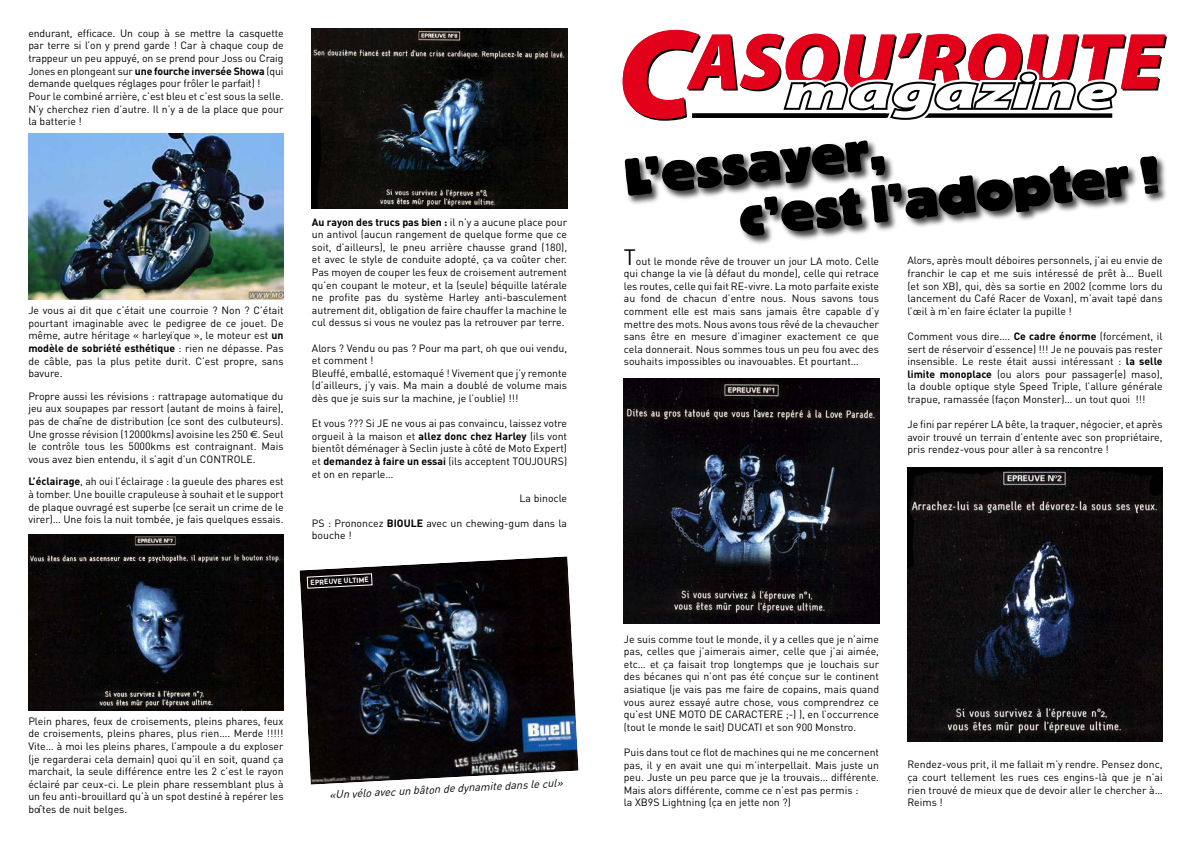
<style>
.page{position:relative;width:1191px;height:842px;background:#fff}
.page>*{position:absolute;margin:0;border:0;box-sizing:border-box;transform-origin:0 0}
.t1{font:800 52.4px/52.6px "Block BE";color:#000}
.t2{font:italic 10.9px "DIN";color:#000}
.t3{font:10.5px/12.6px "DIN";color:#000;text-align:justify}
.t4{font:700 7.3px "DIN";color:#fff}
.s1{font-weight:700}
.s2{font-family:"Euro Sans"}
.s3{font-size:22px}
</style>
<div class="page">
<svg style="left:622px;top:29px;width:545px;height:92px"></svg>
<div style="left:623px;top:139px;width:272px;height:67px;background:#000;opacity:.75"></div>
<div style="left:738px;top:154px;width:430px;height:92px;background:#000;opacity:.75"></div>
<img style="left:624px;top:379px;width:255px;height:245px">
<img style="left:907px;top:467px;width:255px;height:274px">
<img style="left:28px;top:133px;width:255px;height:166px">
<img style="left:312px;top:28px;width:255px;height:181px">
<img style="left:28px;top:534px;width:255px;height:176px">
<img style="left:299px;top:556px;width:279px;height:229px">
<svg style="left:306px;top:573px;width:67px;height:16px"></svg>
<p class="t3" style="left:28px;top:27px;width:257px;text-align:left">endurant, efficace. Un coup à se mettre la casquette par terre si l’on y prend garde ! Car à chaque coup de trappeur un peu appuyé, on se prend pour Joss ou Craig Jones en plongeant sur <span class="s1">une fourche inversée Showa</span> (qui demande quelques réglages pour frôler le parfait) !<br>Pour le combiné arrière, c’est bleu et c’est sous la selle.<br>N’y cherchez rien d’autre. Il n’y a de la place que pour la batterie !</p>
<p class="t3" style="left:28px;top:304px;width:257px">Je vous ai dit que c’était une courroie ? Non ? C’était pourtant imaginable avec le pedigree de ce jouet. De même, autre héritage « harleyïque », le moteur est <span class="s1">un modèle de sobriété esthétique</span> : rien ne dépasse. Pas de câble, pas la plus petite durit. C’est propre, sans bavure.</p>
<p class="t3" style="left:28px;top:389px;width:257px">Propre aussi les révisions : rattrapage automatique du jeu aux soupapes par ressort (autant de moins à faire), pas de chaîne de distribution (ce sont des culbuteurs).<br>Une grosse révision (12000kms) avoisine les 250 <span class="s2">e</span>. Seul le contrôle tous les 5000kms est contraignant. Mais vous avez bien entendu, il s’agit d’un CONTROLE.</p>
<p class="t3" style="left:28px;top:475px;width:257px"><span class="s1">L’éclairage</span>, ah oui l’éclairage : la gueule des phares est à tomber. Une bouille crapuleuse à souhait et le support de plaque ouvragé est superbe (ce serait un crime de le virer)… Une fois la nuit tombée, je fais quelques essais.</p>
<p class="t3" style="left:312px;top:215px;width:257px"><span class="s1">Au rayon des trucs pas bien :</span> il n’y a aucune place pour un antivol (aucun rangement de quelque forme que ce soit, d’ailleurs), le pneu arrière chausse grand (180), et avec le style de conduite adopté, ça va coûter cher.<br>Pas moyen de couper les feux de croisement autrement qu’en coupant le moteur, et la (seule) béquille latérale ne profite pas du système Harley anti-basculement autrement dit, obligation de faire chauffer la machine le cul dessus si vous ne voulez pas la retrouver par terre.</p>
<p class="t3" style="left:312px;top:341px;width:257px;text-align:left">Alors ? Vendu ou pas ? Pour ma part, oh que oui vendu, et comment !<br>Bleuffé, emballé, estomaqué ! Vivement que j’y remonte (d’ailleurs, j’y vais. Ma main a doublé de volume mais dès que je suis sur la machine, je l’oublie) !!!</p>
<p class="t3" style="left:312px;top:417px;width:257px">Et vous ??? Si JE ne vous ai pas convaincu, laissez votre orgueil à la maison et <span class="s1">allez donc chez Harley</span> (ils vont bientôt déménager à Seclin juste à côté de Moto Expert) et <span class="s1">demandez à faire un essai</span> (ils acceptent TOUJOURS) et on en reparle…</p>
<p class="t3" style="left:519px;top:491px;width:49px">La binocle</p>
<p class="t3" style="left:312px;top:516px;width:257px">PS : Prononcez <span class="s1">BIOULE</span> avec un chewing-gum dans la bouche !</p>
<p class="t4" style="left:310px;top:578px;width:60px;rotate:-3deg">EPREUVE ULTIME</p>
<p class="t3" style="left:28px;top:714px;width:257px">Plein phares, feux de croisements, pleins phares, feux de croisements, pleins phares, plus rien…. Merde !!!!!<br>Vite… à moi les pleins phares, l’ampoule a du exploser (je regarderai cela demain) quoi qu’il en soit, quand ça marchait, la seule différence entre les 2 c’est le rayon éclairé par ceux-ci. Le plein phare ressemblant plus à un feu anti-brouillard qu’à un spot destiné à repérer les boîtes de nuit belges.</p>
<p class="t2" style="left:329px;top:788px;width:235px;rotate:-3deg">«Un vélo avec un bâton de dynamite dans le cul»</p>
<h1 class="t1" style="left:731px;top:140px;width:425px;text-indent:-110px;rotate:-6deg">L’essayer,<br>c’est l’adopter !</h1>
<p class="t3" style="left:624px;top:254px;width:257px"><span class="s3">T</span>out le monde rêve de trouver un jour LA moto. Celle qui change la vie (à défaut du monde), celle qui retrace les routes, celle qui fait RE-vivre. La moto parfaite existe au fond de chacun d’entre nous. Nous savons tous comment elle est mais sans jamais être capable d’y mettre des mots. Nous avons tous rêvé de la chevaucher sans être en mesure d’imaginer exactement ce que cela donnerait. Nous sommes tous un peu fou avec des souhaits impossibles ou inavouables. Et pourtant…</p>
<p class="t3" style="left:907px;top:254px;width:257px">Alors, après moult déboires personnels, j’ai eu envie de franchir le cap et me suis intéressé de prêt à… Buell (et son XB), qui, dès sa sortie en 2002 (comme lors du lancement du Café Racer de Voxan), m’avait tapé dans l’œil à m’en faire éclater la pupille !</p>
<p class="t3" style="left:907px;top:330px;width:257px">Comment vous dire…. <span class="s1">Ce cadre énorme</span> (forcément, il sert de réservoir d’essence) !!! Je ne pouvais pas rester insensible. Le reste était aussi intéressant : <span class="s1">la selle limite monoplace</span> (ou alors pour passager(e) maso), la double optique style Speed Triple, l’allure générale trapue, ramassée (façon Monster)… un tout quoi !!!</p>
<p class="t3" style="left:907px;top:418px;width:257px">Je fini par repérer LA bête, la traquer, négocier, et après avoir trouvé un terrain d’entente avec son propriétaire, pris rendez-vous pour aller à sa rencontre !</p>
<p class="t3" style="left:624px;top:632px;width:257px">Je suis comme tout le monde, il y a celles que je n’aime pas, celles que j’aimerais aimer, celle que j’ai aimée, etc… et ça faisait trop longtemps que je louchais sur des bécanes qui n’ont pas été conçue sur le continent asiatique (je vais pas me faire de copains, mais quand vous aurez essayé autre chose, vous comprendrez ce qu’est UNE MOTO DE CARACTERE ;-) ), en l’occurrence (tout le monde le sait) DUCATI et son 900 Monstro.</p>
<p class="t3" style="left:624px;top:746px;width:257px;text-align:left">Puis dans tout ce flot de machines qui ne me concernent pas, il y en avait une qui m’interpellait. Mais juste un peu. Juste un peu parce que je la trouvais… différente.<br>Mais alors différente, comme ce n’est pas permis :<br>la XB9S Lightning (ça en jette non ?)</p>
<p class="t3" style="left:907px;top:758px;width:257px">Rendez-vous prit, il me fallait m’y rendre. Pensez donc, ça court tellement les rues ces engins-là que je n’ai rien trouvé de mieux que de devoir aller le chercher à… Reims !</p>
</div>
